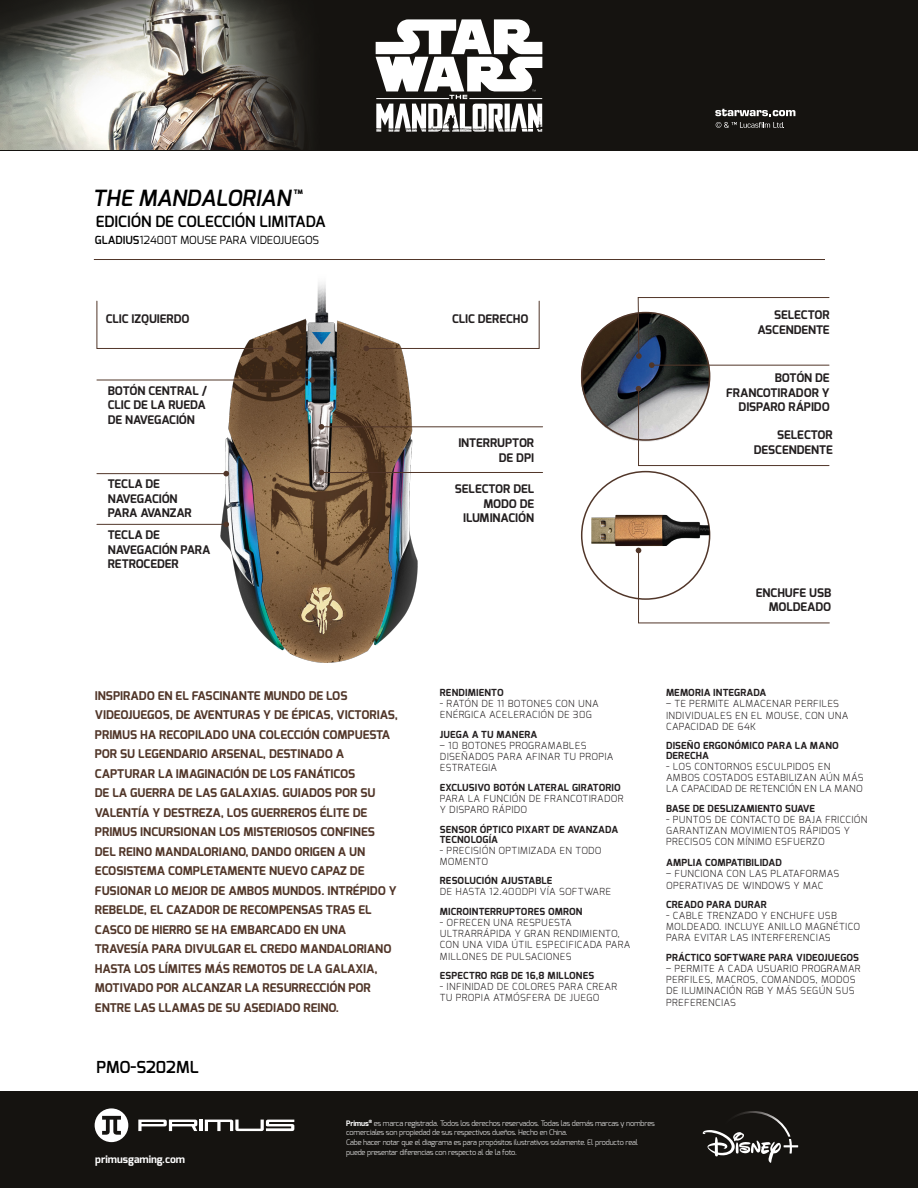
<style>
.page{position:relative;width:918px;height:1188px;background:#fff}
.page>*{position:absolute;margin:0;border:0;box-sizing:border-box;transform-origin:0 0}
.t1{font:italic 600 22.35px "Exo";color:#000}
.t2{font:600 16.5px "Exo";color:#000}
.t3{font:600 15.45px "Exo";color:#000}
.t4{font:700 12px/19.5px "Exo";color:#513629}
.t5{font:700 11.85px/14.4px "Exo";color:#231f20;text-align:right}
.t6{font:11.1px "Exo";color:#000}
.t7{font:700 10.5px "Exo";color:#fff}
.t8{font:300 9.75px/11.1px "Exo";letter-spacing:.04em;color:#231f20}
.t9{font:700 9.75px/9.8px "Exo";letter-spacing:.02em;color:#231f20}
.t10{font:300 9.75px/11.1px "Exo";letter-spacing:.02em;color:#231f20}
.t11{font:300 7.5px/9.9px "Exo";letter-spacing:-.02em;color:#fff}
.s1{font-weight:600}
.s2{font-weight:700}
</style>
<div class="page">
<div style="left:0;top:0;width:918px;height:150px;background:#151310"></div>
<img style="left:0;top:0;width:305px;height:150px">
<svg style="left:376px;top:19px;width:166px;height:113px"></svg>
<svg style="left:715px;top:109px;width:80px;height:7px"></svg>
<svg style="left:716px;top:122px;width:68px;height:6px"></svg>
<hr style="left:94px;top:259px;width:731px;height:1px;background:#513629">
<div style="left:0;top:1091px;width:918px;height:97px;background:#151310"></div>
<svg style="left:703px;top:1111px;width:95px;height:52px"></svg>
<svg style="left:95px;top:1108px;width:33px;height:34px"></svg>
<svg style="left:138px;top:1120px;width:156px;height:11px"></svg>
<img style="left:581px;top:312px;width:130px;height:129px">
<img style="left:220px;top:315px;width:197px;height:347px">
<svg style="left:315px;top:283px;width:14px;height:32px"></svg>
<hr style="left:97px;top:380px;width:215px;height:1px;background:#513629">
<svg style="left:309px;top:377px;width:6px;height:6px"></svg>
<hr style="left:321px;top:426px;width:222px;height:1px;background:#513629">
<svg style="left:319px;top:424px;width:5px;height:6px"></svg>
<hr style="left:97px;top:473px;width:129px;height:1px;background:#513629">
<svg style="left:223px;top:471px;width:6px;height:5px"></svg>
<hr style="left:97px;top:524px;width:129px;height:1px;background:#513629">
<svg style="left:223px;top:522px;width:6px;height:5px"></svg>
<svg style="left:96px;top:300px;width:177px;height:51px"></svg>
<hr style="left:321px;top:472px;width:222px;height:1px;background:#513629">
<svg style="left:319px;top:470px;width:5px;height:5px"></svg>
<svg style="left:363px;top:300px;width:177px;height:51px"></svg>
<svg style="left:636px;top:386px;width:194px;height:80px"></svg>
<svg style="left:636px;top:548px;width:194px;height:76px"></svg>
<svg style="left:636px;top:297px;width:194px;height:71px"></svg>
<img style="left:591px;top:515px;width:119px;height:31px">
<h1 class="t1" style="left:93px;top:184px;width:212px">THE MANDALORIAN <sup>™</sup></h1>
<h3 class="t3" style="left:96px;top:212px;width:232px">EDICIÓN DE COLECCIÓN LIMITADA</h3>
<p class="t6" style="left:95px;top:232px;width:226px"><span class="s1">GLADIUS</span>12400T MOUSE PARA VIDEOJUEGOS</p>
<p class="t5" style="left:106px;top:312px;width:85px">CLIC IZQUIERDO</p>
<p class="t5" style="left:108px;top:383px;width:101px;text-align:justify">BOTÓN CENTRAL / CLIC DE LA RUEDA DE NAVEGACIÓN</p>
<p class="t5" style="left:108px;top:477px;width:86px;text-align:left">TECLA DE<br>NAVEGACIÓN<br>PARA AVANZAR</p>
<p class="t5" style="left:108px;top:528px;width:104px;text-align:left">TECLA DE<br>NAVEGACIÓN PARA<br>RETROCEDER</p>
<p class="t5" style="left:452px;top:312px;width:78px">CLIC DERECHO</p>
<p class="t5" style="left:458px;top:436px;width:77px">INTERRUPTOR<br>DE DPI</p>
<p class="t5" style="left:455px;top:482px;width:81px">SELECTOR DEL<br>MODO DE<br>ILUMINACIÓN</p>
<p class="t5" style="left:757px;top:308px;width:74px">SELECTOR<br>ASCENDENTE</p>
<p class="t5" style="left:726px;top:371px;width:105px">BOTÓN DE<br>FRANCOTIRADOR Y<br>DISPARO RÁPIDO</p>
<p class="t5" style="left:754px;top:428px;width:80px">SELECTOR<br>DESCENDENTE</p>
<p class="t5" style="left:756px;top:586px;width:77px">ENCHUFE USB<br>MOLDEADO</p>
<p class="t4" style="left:95px;top:686px;width:305px">INSPIRADO EN EL FASCINANTE MUNDO DE LOS VIDEOJUEGOS, DE AVENTURAS Y DE ÉPICAS, VICTORIAS, PRIMUS HA RECOPILADO UNA COLECCIÓN COMPUESTA POR SU LEGENDARIO ARSENAL, DESTINADO A CAPTURAR LA IMAGINACIÓN DE LOS FANÁTICOS<br>DE LA GUERRA DE LAS GALAXIAS. GUIADOS POR SU VALENTÍA Y DESTREZA, LOS GUERREROS ÉLITE DE PRIMUS INCURSIONAN LOS MISTERIOSOS CONFINES DEL REINO MANDALORIANO, DANDO ORIGEN A UN ECOSISTEMA COMPLETAMENTE NUEVO CAPAZ DE FUSIONAR LO MEJOR DE AMBOS MUNDOS. INTRÉPIDO Y REBELDE, EL CAZADOR DE RECOMPENSAS TRAS EL CASCO DE HIERRO SE HA EMBARCADO EN UNA TRAVESÍA PARA DIVULGAR EL CREDO MANDALORIANO HASTA LOS LÍMITES MÁS REMOTOS DE LA GALAXIA, MOTIVADO POR ALCANZAR LA RESURRECCIÓN POR ENTRE LAS LLAMAS DE SU ASEDIADO REINO.</p>
<p class="t9" style="left:440px;top:688px;width:65px">RENDIMIENTO</p>
<p class="t8" style="left:440px;top:698px;width:160px">- RATÓN DE 11 BOTONES CON UNA<br>ENÉRGICA ACELERACIÓN DE 30G</p>
<p class="t9" style="left:440px;top:730px;width:99px">JUEGA A TU MANERA</p>
<p class="t8" style="left:440px;top:740px;width:175px">– 10 BOTONES PROGRAMABLES<br>DISEÑADOS PARA AFINAR TU PROPIA<br>ESTRATEGIA</p>
<p class="t9" style="left:440px;top:783px;width:182px">EXCLUSIVO BOTÓN LATERAL GIRATORIO</p>
<p class="t8" style="left:440px;top:793px;width:185px">PARA LA FUNCIÓN DE FRANCOTIRADOR<br>Y DISPARO RÁPIDO</p>
<p class="t9" style="left:440px;top:824px;width:180px">SENSOR ÓPTICO PIXART DE AVANZADA<br>TECNOLOGÍA</p>
<p class="t8" style="left:440px;top:845px;width:163px">- PRECISIÓN OPTIMIZADA EN TODO<br>MOMENTO</p>
<p class="t9" style="left:440px;top:876px;width:114px">RESOLUCIÓN AJUSTABLE</p>
<p class="t8" style="left:440px;top:886px;width:173px">DE HASTA 12.400DPI VÍA SOFTWARE</p>
<p class="t9" style="left:440px;top:907px;width:144px">MICROINTERRUPTORES OMRON</p>
<p class="t8" style="left:440px;top:917px;width:192px">- OFRECEN UNA RESPUESTA<br>ULTRARRÁPIDA Y GRAN RENDIMIENTO,<br>CON UNA VIDA ÚTIL ESPECIFICADA PARA<br>MILLONES DE PULSACIONES</p>
<p class="t9" style="left:440px;top:971px;width:156px">ESPECTRO RGB DE 16,8 MILLONES</p>
<p class="t8" style="left:440px;top:981px;width:179px">- INFINIDAD DE COLORES PARA CREAR<br>TU PROPIA ATMÓSFERA DE JUEGO</p>
<p class="t9" style="left:666px;top:688px;width:102px">MEMORIA INTEGRADA</p>
<p class="t8" style="left:666px;top:698px;width:184px">– TE PERMITE ALMACENAR PERFILES<br>INDIVIDUALES EN EL MOUSE, CON UNA<br>CAPACIDAD DE 64K</p>
<p class="t9" style="left:666px;top:741px;width:174px">DISEÑO ERGONÓMICO PARA LA MANO<br>DERECHA</p>
<p class="t10" style="left:666px;top:761px;width:199px">- LOS CONTORNOS ESCULPIDOS EN<br>AMBOS COSTADOS ESTABILIZAN AÚN MÁS<br>LA CAPACIDAD DE RETENCIÓN EN LA MANO</p>
<p class="t9" style="left:666px;top:804px;width:150px">BASE DE DESLIZAMIENTO SUAVE</p>
<p class="t8" style="left:666px;top:814px;width:203px">- PUNTOS DE CONTACTO DE BAJA FRICCIÓN<br>GARANTIZAN MOVIMIENTOS RÁPIDOS Y<br>PRECISOS CON MÍNIMO ESFUERZO</p>
<p class="t9" style="left:666px;top:858px;width:117px">AMPLIA COMPATIBILIDAD</p>
<p class="t8" style="left:666px;top:868px;width:175px">– FUNCIONA CON LAS PLATAFORMAS<br>OPERATIVAS DE WINDOWS Y MAC</p>
<p class="t9" style="left:666px;top:900px;width:102px">CREADO PARA DURAR</p>
<p class="t8" style="left:666px;top:910px;width:195px">- CABLE TRENZADO Y ENCHUFE USB<br>MOLDEADO. INCLUYE ANILLO MAGNÉTICO<br>PARA EVITAR LAS INTERFERENCIAS</p>
<p class="t9" style="left:666px;top:953px;width:194px">PRÁCTICO SOFTWARE PARA VIDEOJUEGOS</p>
<p class="t8" style="left:666px;top:963px;width:196px">– PERMITE A CADA USUARIO PROGRAMAR<br>PERFILES, MACROS, COMANDOS, MODOS<br>DE ILUMINACIÓN RGB Y MÁS SEGÚN SUS<br>PREFERENCIAS</p>
<h2 class="t2" style="left:96px;top:1056px;width:104px">PMO-S202ML</h2>
<p class="t7" style="left:95px;top:1152px;width:91px">primusgaming.com</p>
<p class="t11" style="left:346px;top:1118px;width:310px"><span class="s2">Primus</span><sup>®</sup> es marca registrada. Todos los derechos reservados. Todas las demás marcas y nombres comerciales son propiedad de sus respectivos dueños. Hecho en China.<br>Cabe hacer notar que el diagrama es para propósitos ilustrativos solamente. El producto real puede presentar diferencias con respecto al de la foto.</p>
</div>
